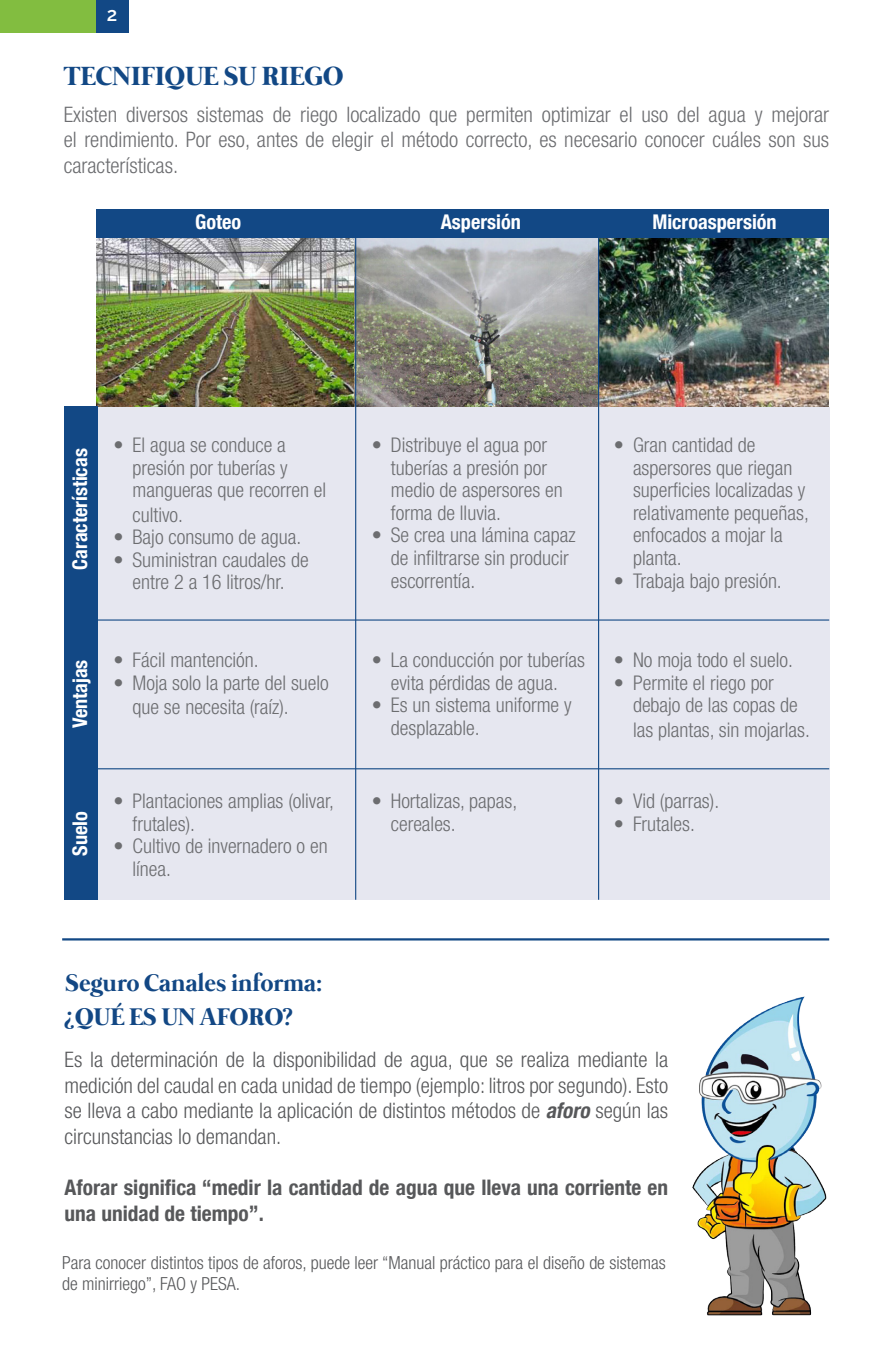
<style>
.page{position:relative;width:893px;height:1372px;background:#fff}
.page>*{position:absolute;margin:0;border:0;box-sizing:border-box;transform-origin:0 0}
.t1{font:700 27px "Mermaid";color:#124885}
.t2{font:700 24.75px "Mermaid";color:#124784}
.t3{font:300 condensed 21.38px/25.7px "Helvetica Neue LT Com";color:#57585a;text-align:justify}
.t4{font:300 condensed 21.38px/25.9px "Helvetica Neue LT Com";color:#6c6d70;text-align:justify}
.t5{font:700 condensed 21.38px/25.7px "Helvetica Neue LT Com";color:#57585a}
.t6{font:300 condensed 20.25px/22.5px "Helvetica Neue LT Com";color:#6c6d70}
.t7{font:700 condensed 20.25px "Helvetica Neue LT Com";color:#fff}
.t8{font:600 19.12px "Raleway";color:#fff}
.t9{font:300 condensed 18px/21.6px "Helvetica Neue LT Com";color:#57585a}
.s1{font-weight:700;font-style:italic}
</style>
<div class="page">
<img style="left:96px;top:231px;width:258px;height:176px">
<img style="left:354px;top:237px;width:475px;height:170px">
<div style="left:98px;top:407px;width:731px;height:492px;background:#e6e7f0"></div>
<div style="left:65px;top:406px;width:33px;height:493px;background:#124885"></div>
<div style="left:97px;top:209px;width:732px;height:28px;background:#124885"></div>
<hr style="left:62px;top:938px;width:767px;height:2px;background:#124885">
<div style="left:0;top:0;width:128px;height:33px;background:#82bd40"></div>
<div style="left:96px;top:0;width:32px;height:33px;background:#124885"></div>
<hr style="left:86px;top:619px;width:743px;height:1px;background:#124885">
<hr style="left:86px;top:768px;width:743px;height:1px;background:#124885">
<hr style="left:598px;top:231px;width:1px;height:668px;background:#124885">
<hr style="left:355px;top:231px;width:1px;height:668px;background:#124885">
<img style="left:575px;top:898px;width:255px;height:418px">
<p class="t8" style="left:107px;top:3px;width:12px">2</p>
<p class="t1" style="left:64px;top:60px;width:281px">TECNIFIQUE SU RIEGO</p>
<p class="t4" style="left:64px;top:101px;width:767px">Existen diversos sistemas de riego localizado que permiten optimizar el uso del agua y mejorar el rendimiento. Por eso, antes de elegir el método correcto, es necesario conocer cuáles son sus características.</p>
<p class="t7" style="left:195px;top:210px;width:48px">Goteo</p>
<p class="t7" style="left:441px;top:210px;width:82px">Aspersión</p>
<p class="t7" style="left:652px;top:210px;width:126px">Microaspersión</p>
<p class="t7" style="left:68px;top:570px;width:123px;rotate:-90deg">Características</p>
<p class="t6" style="left:133px;top:433px;width:195px;line-height:23.2px;text-indent:-19px">• El agua se conduce a presión por tuberías y mangueras que recorren el cultivo.</p>
<p class="t6" style="left:113px;top:526px;width:189px">• Bajo consumo de agua.</p>
<p class="t6" style="left:113px;top:548px;width:197px;text-align:center">• Suministran caudales de entre 2 a 16 litros/hr.</p>
<p class="t7" style="left:68px;top:728px;width:70px;rotate:-90deg">Ventajas</p>
<p class="t6" style="left:113px;top:648px;width:147px">• Fácil mantención.</p>
<p class="t6" style="left:133px;top:670px;width:198px;line-height:24.3px;text-indent:-19px">• Moja solo la parte del suelo que se necesita (raíz).</p>
<p class="t7" style="left:68px;top:855px;width:46px;rotate:-90deg">Suelo</p>
<p class="t6" style="left:133px;top:789px;width:203px;text-indent:-19px">• Plantaciones amplias (olivar, frutales).</p>
<p class="t6" style="left:133px;top:834px;width:197px;text-indent:-19px">• Cultivo de invernadero o en línea.</p>
<p class="t6" style="left:391px;top:434px;width:174px;text-indent:-19px">• Distribuye el agua por tuberías a presión por medio de aspersores en forma de lluvia.</p>
<p class="t6" style="left:391px;top:524px;width:186px;text-indent:-19px">• Se crea una lámina capaz de infiltrarse sin producir escorrentía.</p>
<p class="t6" style="left:372px;top:648px;width:215px;text-align:center">• La conducción por tuberías evita pérdidas de agua.</p>
<p class="t6" style="left:391px;top:693px;width:182px;text-indent:-19px">• Es un sistema uniforme y desplazable.</p>
<p class="t6" style="left:391px;top:789px;width:128px;text-indent:-19px">• Hortalizas, papas, cereales.</p>
<p class="t6" style="left:633px;top:434px;width:177px;text-indent:-19px">• Gran cantidad de aspersores que riegan superficies localizadas y relativamente pequeñas, enfocados a mojar la planta.</p>
<p class="t6" style="left:614px;top:569px;width:169px">• Trabaja bajo presión.</p>
<p class="t6" style="left:614px;top:648px;width:181px">• No moja todo el suelo.</p>
<p class="t6" style="left:633px;top:671px;width:178px;line-height:23.4px;text-indent:-19px">• Permite el riego por debajo de las copas de las plantas, sin mojarlas.</p>
<p class="t6" style="left:614px;top:789px;width:107px">• Vid (parras).</p>
<p class="t6" style="left:614px;top:812px;width:82px">• Frutales.</p>
<p class="t2" style="left:65px;top:968px;width:258px">Seguro Canales informa:</p>
<p class="t2" style="left:75px;top:1002px;width:219px">QUÉ ES UN AFORO?</p>
<p class="t2" style="left:74px;top:1034px;width:11px;rotate:-180deg">?</p>
<p class="t3" style="left:65px;top:1046px;width:605px">Es la determinación de la disponibilidad de agua, que se realiza mediante la medición del caudal en cada unidad de tiempo (ejemplo: litros por segundo). Esto se lleva a cabo mediante la aplicación de distintos métodos de <span class="s1">aforo</span> según las circunstancias lo demandan.</p>
<p class="t5" style="left:65px;top:1174px;width:605px">Aforar significa “medir la cantidad de agua que lleva una corriente en una unidad de tiempo”.</p>
<p class="t9" style="left:62px;top:1251px;width:605px">Para conocer distintos tipos de aforos, puede leer “Manual práctico para el diseño de sistemas de minirriego”, FAO y PESA.</p>
</div>
